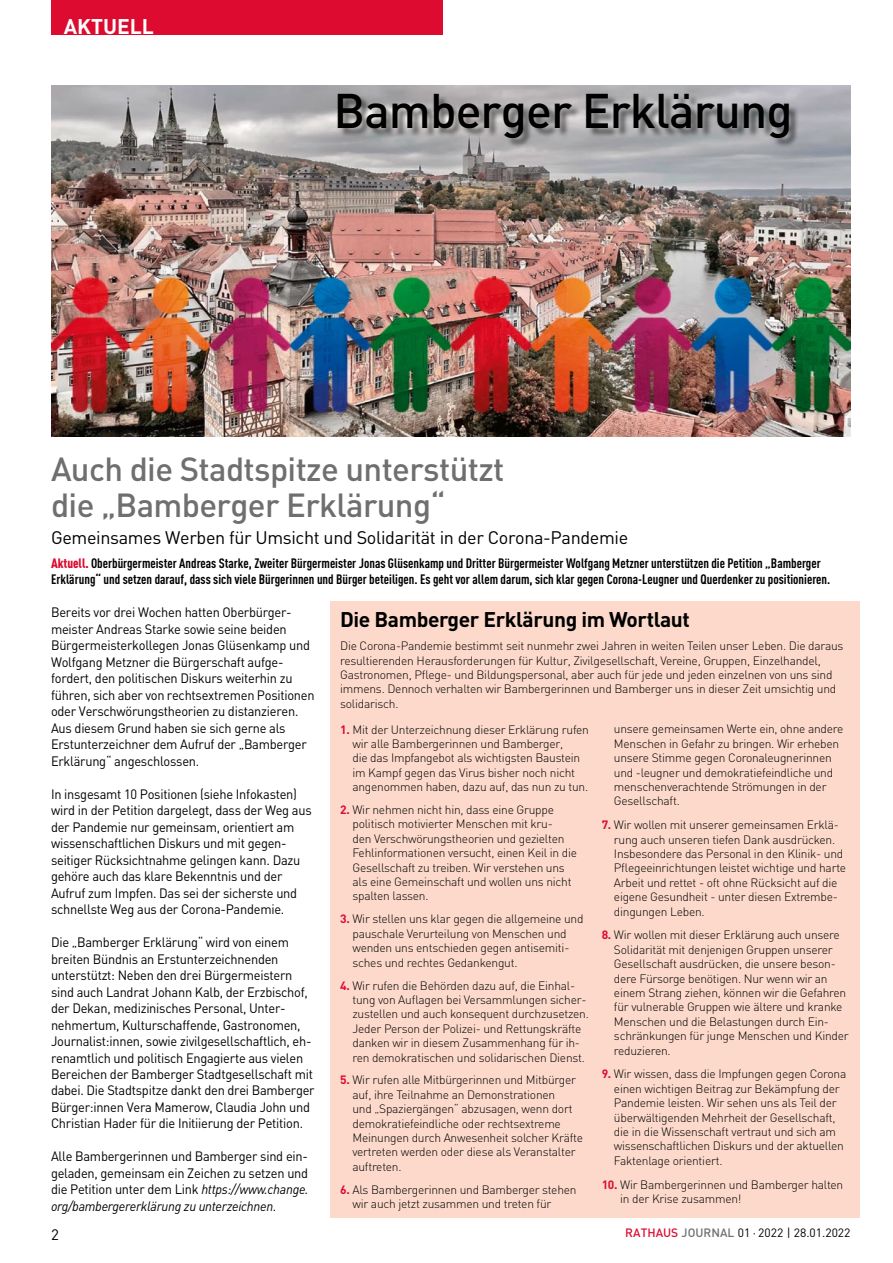
<style>
.page{position:relative;width:893px;height:1263px;background:#fff}
.page>*{position:absolute;margin:0;border:0;box-sizing:border-box;transform-origin:0 0}
.t1{font:500 48px "DIN";letter-spacing:-.02em;color:#000}
.t2{font:500 33px/36px "DIN";letter-spacing:-.02em;color:#706f6f}
.t3{font:700 21px "DIN";letter-spacing:-.02em;color:#000}
.t4{font:700 21px "DIN";color:#fff}
.t5{font:18px "DIN";letter-spacing:-.02em;color:#000}
.t6{font:15px "DIN";color:#000}
.t7{font:13.5px/16.5px "DIN";letter-spacing:-.02em;color:#000;scale:.95 1}
.t8{font:700 13.5px/16.5px "DIN Cond";color:#000}
.t9{font:300 12px/14.4px "DIN";letter-spacing:-.02em;color:#000}
.t10{font:12px "DIN";color:#000}
.s1{font-weight:900;color:#dd0b2f}
.s2{font-style:italic}
.s3{font-weight:700;color:#dd0b2f}
.s4{font-weight:500;color:#dd0b2f}
.s5{font-weight:500;color:#706f6f}
</style>
<div class="page">
<div style="left:51px;top:0;width:391px;height:34px;background:#dd0b2f"></div>
<img style="left:51px;top:85px;width:799px;height:351px">
<div style="left:331px;top:601px;width:529px;height:616px;background:#fcd9ca"></div>
<div style="left:339px;top:94px;width:460px;height:54px;background:#000;opacity:.5"></div>
<h2 class="t4" style="left:64px;top:12px;width:92px">AKTUELL</h2>
<p class="t1" style="left:334px;top:80px;width:461px">Bamberger Erklärung</p>
<h3 class="t2" style="left:51px;top:450px;width:455px">Auch die Stadtspitze unterstützt die „Bamberger Erklärung“</h3>
<p class="t5" style="left:51px;top:526px;width:579px">Gemeinsames Werben für Umsicht und Solidarität in der Corona-Pandemie</p>
<p class="t8" style="left:51px;top:554px;width:781px"><span class="s1">Aktuell.</span> Oberbürgermeister Andreas Starke, Zweiter Bürgermeister Jonas Glüsenkamp und Dritter Bürgermeister Wolfgang Metzner unterstützen die Petition „Bamberger<br>Erklärung“ und setzen darauf, dass sich viele Bürgerinnen und Bürger beteiligen. Es geht vor allem darum, sich klar gegen Corona-Leugner und Querdenker zu positionieren.</p>
<p class="t7" style="left:51px;top:604px;width:279px">Bereits vor drei Wochen hatten Oberbürger&shy;meister Andreas Starke sowie seine beiden Bürgermeisterkollegen Jonas Glüsenkamp und Wolfgang Metzner die Bürgerschaft aufge&shy;fordert, den politischen Diskurs weiterhin zu führen, sich aber von rechtsextremen Positionen oder Verschwörungstheorien zu distanzieren.<br>Aus diesem Grund haben sie sich gerne als Erstunterzeichner dem Aufruf der „Bamberger Erklärung“ angeschlossen.</p>
<p class="t7" style="left:51px;top:785px;width:276px">In insgesamt 10 Positionen (siehe Infokasten) wird in der Petition dargelegt, dass der Weg aus der Pandemie nur gemeinsam, orientiert am wissenschaftlichen Diskurs und mit gegen&shy;seitiger Rücksichtnahme gelingen kann. Dazu gehöre auch das klare Bekenntnis und der Aufruf zum Impfen. Das sei der sicherste und schnellste Weg aus der Corona-Pandemie.</p>
<p class="t7" style="left:51px;top:934px;width:279px">Die „Bamberger Erklärung“ wird von einem breiten Bündnis an Erstunterzeichnenden unterstützt: Neben den drei Bürgermeistern sind auch Landrat Johann Kalb, der Erzbischof, der Dekan, medizinisches Personal, Unter&shy;nehmertum, Kulturschaffende, Gastronomen, Journalist:innen, sowie zivilgesellschaftlich, eh&shy;renamtlich und politisch Engagierte aus vielen Bereichen der Bamberger Stadtgesellschaft mit dabei. Die Stadtspitze dankt den drei Bamberger Bürger:innen Vera Mamerow, Claudia John und Christian Hader für die Initiierung der Petition.</p>
<p class="t7" style="left:51px;top:1148px;width:273px;text-align:justify">Alle Bambergerinnen und Bamberger sind ein&shy;geladen, gemeinsam ein Zeichen zu setzen und die Petition unter dem Link <span class="s2">https://www.change. org/bambergererklärung zu unterzeichnen</span>.</p>
<p class="t3" style="left:340px;top:606px;width:351px">Die Bamberger Erklärung im Wortlaut</p>
<p class="t9" style="left:340px;top:639px;width:505px">Die Corona-Pandemie bestimmt seit nunmehr zwei Jahren in weiten Teilen unser Leben. Die daraus resultierenden Herausforderungen für Kultur, Zivilgesellschaft, Vereine, Gruppen, Einzelhandel, Gastronomen, Pflege- und Bildungspersonal, aber auch für jede und jeden einzelnen von uns sind immens. Dennoch verhalten wir Bambergerinnen und Bamberger uns in dieser Zeit umsichtig und solidarisch.</p>
<p class="t9" style="left:352px;top:722px;width:238px;text-indent:-12px"><span class="s3">1.</span> Mit der Unterzeichnung dieser Erklärung rufen wir alle Bambergerinnen und Bamberger,<br>die das Impfangebot als wichtigsten Baustein im Kampf gegen das Virus bisher noch nicht angenommen haben, dazu auf, das nun zu tun.</p>
<p class="t9" style="left:352px;top:802px;width:226px;text-indent:-12px"><span class="s3">2.</span> Wir nehmen nicht hin, dass eine Gruppe politisch motivierter Menschen mit kru-<br>den Verschwörungstheorien und gezielten Fehlinformationen versucht, einen Keil in die Gesellschaft zu treiben. Wir verstehen uns als eine Gemeinschaft und wollen uns nicht spalten lassen.</p>
<p class="t9" style="left:352px;top:912px;width:233px;text-indent:-12px"><span class="s3">3.</span> Wir stellen uns klar gegen die allgemeine und pauschale Verurteilung von Menschen und wenden uns entschieden gegen antisemiti&shy;sches und rechtes Gedankengut.</p>
<p class="t9" style="left:352px;top:978px;width:238px;text-indent:-12px"><span class="s3">4.</span> Wir rufen die Behörden dazu auf, die Einhal&shy;tung von Auflagen bei Versammlungen sicher&shy;zustellen und auch konsequent durchzusetzen.<br>Jeder Person der Polizei- und Rettungskräfte danken wir in diesem Zusammenhang für ih&shy;ren demokratischen und solidarischen Dienst.</p>
<p class="t9" style="left:352px;top:1073px;width:232px;text-indent:-12px"><span class="s3">5.</span> Wir rufen alle Mitbürgerinnen und Mitbürger auf, ihre Teilnahme an Demonstrationen<br>und „Spaziergängen“ abzusagen, wenn dort demokratiefeindliche oder rechtsextreme Meinungen durch Anwesenheit solcher Kräfte vertreten werden oder diese als Veranstalter auftreten.</p>
<p class="t9" style="left:352px;top:1182px;width:226px;text-indent:-12px"><span class="s3">6.</span> Als Bambergerinnen und Bamberger stehen wir auch jetzt zusammen und treten für</p>
<p class="t9" style="left:614px;top:722px;width:231px">unsere gemeinsamen Werte ein, ohne andere Menschen in Gefahr zu bringen. Wir erheben unsere Stimme gegen Coronaleugnerinnen und -leugner und demokratiefeindliche und menschenverachtende Strömungen in der Gesellschaft.</p>
<p class="t9" style="left:614px;top:818px;width:234px;text-indent:-12px"><span class="s3">7.</span> Wir wollen mit unserer gemeinsamen Erklä&shy;rung auch unseren tiefen Dank ausdrücken.<br>Insbesondere das Personal in den Klinik- und Pflegeeinrichtungen leistet wichtige und harte Arbeit und rettet - oft ohne Rücksicht auf die eigene Gesundheit - unter diesen Extrembe&shy;dingungen Leben.</p>
<p class="t9" style="left:614px;top:928px;width:236px;text-indent:-12px"><span class="s3">8.</span> Wir wollen mit dieser Erklärung auch unsere Solidarität mit denjenigen Gruppen unserer Gesellschaft ausdrücken, die unsere beson&shy;dere Fürsorge benötigen. Nur wenn wir an einem Strang ziehen, können wir die Gefahren für vulnerable Gruppen wie ältere und kranke Menschen und die Belastungen durch Ein&shy;schränkungen für junge Menschen und Kinder reduzieren.</p>
<p class="t9" style="left:614px;top:1067px;width:234px;text-indent:-12px"><span class="s3">9.</span> Wir wissen, dass die Impfungen gegen Corona einen wichtigen Beitrag zur Bekämpfung der Pandemie leisten. Wir sehen uns als Teil der überwältigenden Mehrheit der Gesellschaft, die in die Wissenschaft vertraut und sich am wissenschaftlichen Diskurs und der aktuellen Faktenlage orientiert.</p>
<p class="t9" style="left:620px;top:1177px;width:225px;text-indent:-19px"><span class="s3">10.</span> Wir Bambergerinnen und Bamberger halten in der Krise zusammen!</p>
<p class="t6" style="left:51px;top:1225px;width:9px">2</p>
<p class="t10" style="left:625px;top:1225px;width:227px"><span class="s4">RATHAUS</span> <span class="s5">JOURNAL</span> 01 · 2022 | 28.01.2022</p>
</div>
